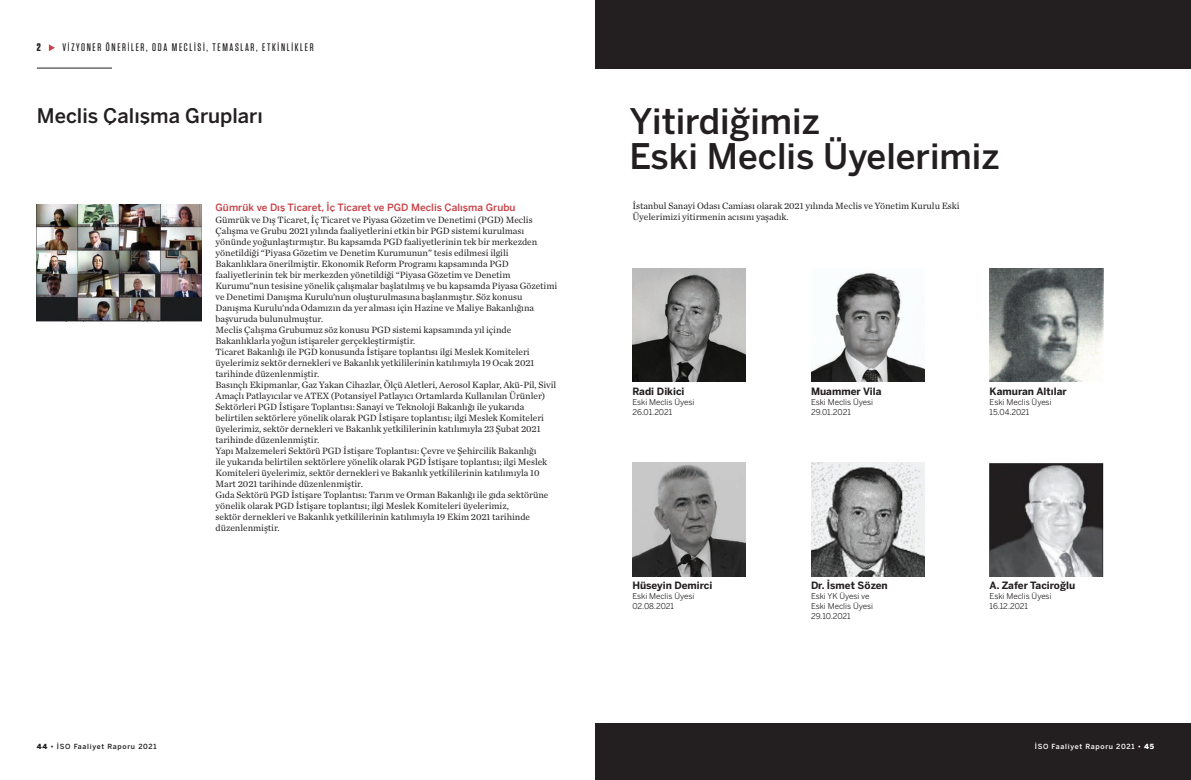
<style>
.page{position:relative;width:1191px;height:780px;background:#fff}
.page>*{position:absolute;margin:0;border:0;box-sizing:border-box;transform-origin:0 0}
.t1{font:500 35px "Benton Sans";color:#231f20}
.t2{font:500 20px "Benton Sans";color:#231f20}
.t3{font:500 11px "Tungsten";letter-spacing:.15em;color:#231f20}
.t4{font:700 11px "Tungsten";color:#231f20}
.t5{font:700 10px "Benton Sans";color:#231f20}
.t6{font:500 10px "Benton Sans";letter-spacing:.005em;color:#c74046}
.t7{font:9.5px/11px "Chronicle Text G1";letter-spacing:-.005em;color:#231f20}
.t8{font:8px "Benton Sans";color:#231f20}
.t9{font:500 7px "Benton Sans";letter-spacing:.1em;color:#231f20}
.t10{font:500 7px "Benton Sans";letter-spacing:.1em;color:#fff}
.s1{font-weight:900}
</style>
<div class="page">
<div style="left:595px;top:724px;width:596px;height:56px;background:#231f20"></div>
<div style="left:595px;top:0;width:596px;height:68px;background:#231f20"></div>
<svg style="left:49px;top:44px;width:6px;height:7px"></svg>
<hr style="left:37px;top:68px;width:75px;height:1px;background:#231f20">
<img style="left:632px;top:268px;width:114px;height:113px">
<img style="left:632px;top:463px;width:114px;height:113px">
<img style="left:811px;top:272px;width:113px;height:109px">
<img style="left:811px;top:463px;width:113px;height:113px">
<img style="left:989px;top:268px;width:114px;height:113px">
<img style="left:989px;top:463px;width:114px;height:113px">
<img style="left:37px;top:204px;width:164px;height:117px">
<p class="t4" style="left:37px;top:42px;width:6px">2</p>
<p class="t3" style="left:63px;top:42px;width:252px">VİZYONER ÖNERİLER, ODA MECLİSİ, TEMASLAR, ETKİNLİKLER</p>
<p class="t2" style="left:37px;top:103px;width:228px">Meclis Çalışma Grupları</p>
<p class="t6" style="left:215px;top:202px;width:301px">Gümrük ve Dış Ticaret, İç Ticaret ve PGD Meclis Çalışma Grubu</p>
<p class="t7" style="left:215px;top:213px;width:343px">Gümrük ve Dış Ticaret, İç Ticaret ve Piyasa Gözetim ve Denetimi (PGD) Meclis Çalışma ve Grubu 2021 yılında faaliyetlerini etkin bir PGD sistemi kurulması yönünde yoğunlaştırmıştır. Bu kapsamda PGD faaliyetlerinin tek bir merkezden yönetildiği “Piyasa Gözetim ve Denetim Kurumunun” tesis edilmesi ilgili Bakanlıklara önerilmiştir. Ekonomik Reform Programı kapsamında PGD faaliyetlerinin tek bir merkezden yönetildiği “Piyasa Gözetim ve Denetim Kurumu”nun tesisine yönelik çalışmalar başlatılmış ve bu kapsamda Piyasa Gözetimi ve Denetimi Danışma Kurulu’nun oluşturulmasına başlanmıştır. Söz konusu Danışma Kurulu’nda Odamızın da yer alması için Hazine ve Maliye Bakanlığına başvuruda bulunulmuştur.</p>
<p class="t7" style="left:215px;top:323px;width:297px">Meclis Çalışma Grubumuz söz konusu PGD sistemi kapsamında yıl içinde<br>Bakanlıklarla yoğun istişareler gerçekleştirmiştir.</p>
<p class="t7" style="left:215px;top:345px;width:320px">Ticaret Bakanlığı ile PGD konusunda İstişare toplantısı ilgi Meslek Komiteleri üyelerimiz sektör dernekleri ve Bakanlık yetkililerinin katılımıyla 19 Ocak 2021 tarihinde düzenlenmiştir.</p>
<p class="t7" style="left:215px;top:378px;width:342px">Basınçlı Ekipmanlar, Gaz Yakan Cihazlar, Ölçü Aletleri, Aerosol Kaplar, Akü-Pil, Sivil Amaçlı Patlayıcılar ve ATEX (Potansiyel Patlayıcı Ortamlarda Kullanılan Ürünler)<br>Sektörleri PGD İstişare Toplantısı: Sanayi ve Teknoloji Bakanlığı ile yukarıda belirtilen sektörlere yönelik olarak PGD İstişare toplantısı; ilgi Meslek Komiteleri üyelerimiz, sektör dernekleri ve Bakanlık yetkililerinin katılımıyla 23 Şubat 2021 tarihinde düzenlenmiştir.</p>
<p class="t7" style="left:215px;top:444px;width:333px">Yapı Malzemeleri Sektörü PGD İstişare Toplantısı: Çevre ve Şehircilik Bakanlığı ile yukarıda belirtilen sektörlere yönelik olarak PGD İstişare toplantısı; ilgi Meslek Komiteleri üyelerimiz, sektör dernekleri ve Bakanlık yetkililerinin katılımıyla 10<br>Mart 2021 tarihinde düzenlenmiştir.</p>
<p class="t7" style="left:215px;top:488px;width:334px">Gıda Sektörü PGD İstişare Toplantısı: Tarım ve Orman Bakanlığı ile gıda sektörüne yönelik olarak PGD İstişare toplantısı; ilgi Meslek Komiteleri üyelerimiz,<br>sektör dernekleri ve Bakanlık yetkililerinin katılımıyla 19 Ekim 2021 tarihinde düzenlenmiştir.</p>
<p class="t1" style="left:629px;top:100px;width:192px">Yitirdiğimiz</p>
<p class="t1" style="left:629px;top:135px;width:372px">Eski Meclis Üyelerimiz</p>
<p class="t7" style="left:632px;top:200px;width:329px">İstanbul Sanayi Odası Camiası olarak 2021 yılında Meclis ve Yönetim Kurulu Eski<br>Üyelerimizi yitirmenin acısını yaşadık.</p>
<p class="t5" style="left:632px;top:385px;width:54px">Radi Dikici</p>
<p class="t8" style="left:632px;top:397px;width:63px">Eski Meclis Üyesi</p>
<p class="t8" style="left:632px;top:407px;width:41px">26.01.2021</p>
<p class="t5" style="left:632px;top:579px;width:82px">Hüseyin Demirci</p>
<p class="t8" style="left:632px;top:591px;width:63px">Eski Meclis Üyesi</p>
<p class="t8" style="left:632px;top:601px;width:43px">02.08.2021</p>
<p class="t5" style="left:811px;top:385px;width:72px">Muammer Vila</p>
<p class="t8" style="left:811px;top:397px;width:63px">Eski Meclis Üyesi</p>
<p class="t8" style="left:811px;top:407px;width:41px">29.01.2021</p>
<p class="t5" style="left:811px;top:579px;width:78px">Dr. İsmet Sözen</p>
<p class="t8" style="left:811px;top:591px;width:60px">Eski YK Üyesi ve</p>
<p class="t8" style="left:811px;top:601px;width:63px">Eski Meclis Üyesi</p>
<p class="t8" style="left:811px;top:611px;width:41px">29.10.2021</p>
<p class="t5" style="left:989px;top:385px;width:78px">Kamuran Altılar</p>
<p class="t8" style="left:989px;top:397px;width:63px">Eski Meclis Üyesi</p>
<p class="t8" style="left:989px;top:407px;width:41px">15.04.2021</p>
<p class="t5" style="left:989px;top:579px;width:87px">A. Zafer Taciroğlu</p>
<p class="t8" style="left:989px;top:591px;width:63px">Eski Meclis Üyesi</p>
<p class="t8" style="left:989px;top:601px;width:40px">16.12.2021</p>
<p class="t9" style="left:37px;top:742px;width:121px"><span class="s1">44</span> • İSO Faaliyet Raporu 2021</p>
<p class="t10" style="left:1035px;top:742px;width:121px">İSO Faaliyet Raporu 2021 • <span class="s1">45</span></p>
</div>
